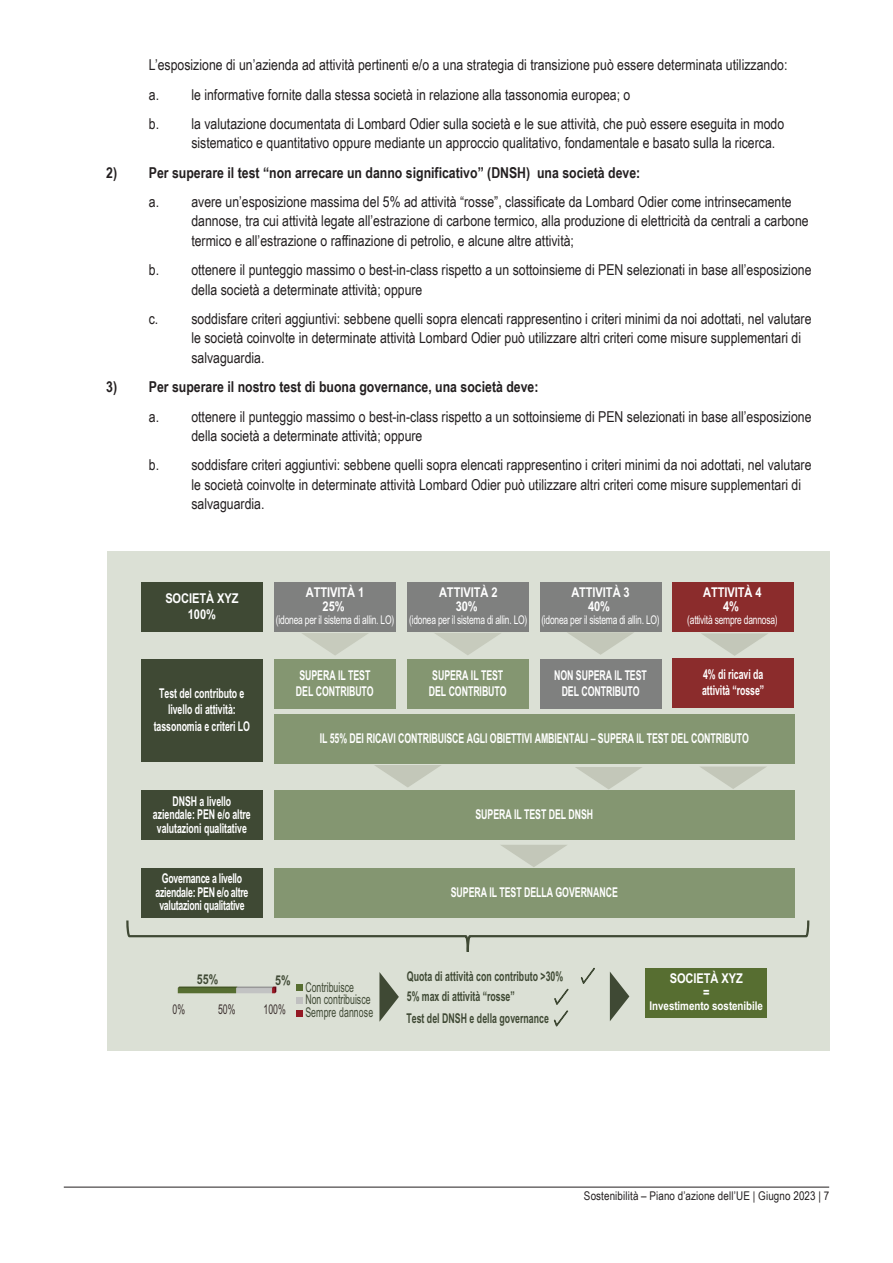
<style>
.page{position:relative;width:893px;height:1263px;background:#fff}
.page>*{position:absolute;margin:0;border:0;box-sizing:border-box;transform-origin:0 0}
.Texte_niveau_3___tab__chiffre{font:15px/19.5px "Arial Narrow";color:#231f20}
.Texte_niveau_2___tab__chiffre{font:700 15px "Arial Narrow";color:#231f20}
.Texte_niveau_3{font:15px "Arial Narrow";color:#231f20}
.t1{font:700 13.5px/16.2px "Arial Narrow";letter-spacing:-.005em;color:#fff;scale:.79 1}
.t2{font:700 13.5px/20px "Arial Narrow";color:#3f4934;scale:.79 1}
.t3{font:700 13.5px/13.5px "Arial Narrow";letter-spacing:-.005em;color:#fff;text-align:center}
.t4{font:700 13.5px/13.5px "Arial Narrow";letter-spacing:-.025em;color:#fff;text-align:center;scale:.79 1}
.t5{font:13.5px/12.9px "Arial Narrow";color:#3f4934;scale:.79 1}
.t6{font:13.5px "Arial Narrow";color:#392e2c;scale:.79 1}
.t7{font:700 13.5px "Arial";color:#3f4934;scale:.79 1}
.t8{font:12px "Arial Narrow";letter-spacing:-.02em;color:#fff;scale:.86 1}
.t9{font:12px "Arial Narrow";letter-spacing:.01em;color:#231f20}
.t10{font:700 12px "Arial Narrow";letter-spacing:-.005em;color:#fff}
</style>
<div class="page">
<div style="left:107px;top:552px;width:723px;height:499px;background:#dbe0d5"></div>
<div style="left:141px;top:582px;width:121px;height:50px;background:#3f4934"></div>
<div style="left:646px;top:968px;width:121px;height:49px;background:#576e31"></div>
<div style="left:141px;top:790px;width:121px;height:50px;background:#3f4934"></div>
<div style="left:141px;top:868px;width:121px;height:50px;background:#3f4934"></div>
<div style="left:141px;top:659px;width:121px;height:103px;background:#3f4934"></div>
<div style="left:673px;top:582px;width:121px;height:50px;background:#8b2c2c"></div>
<div style="left:673px;top:658px;width:121px;height:50px;background:#8b2c2c"></div>
<div style="left:540px;top:582px;width:121px;height:50px;background:#7f807f"></div>
<div style="left:540px;top:659px;width:121px;height:50px;background:#7f807f"></div>
<div style="left:407px;top:659px;width:121px;height:50px;background:#849671"></div>
<div style="left:274px;top:659px;width:121px;height:50px;background:#849671"></div>
<div style="left:274px;top:714px;width:520px;height:50px;background:#849671"></div>
<div style="left:274px;top:790px;width:520px;height:50px;background:#849671"></div>
<div style="left:274px;top:868px;width:520px;height:50px;background:#849671"></div>
<div style="left:407px;top:582px;width:121px;height:50px;background:#7f807f"></div>
<div style="left:275px;top:582px;width:121px;height:50px;background:#7f807f"></div>
<svg style="left:126px;top:920px;width:683px;height:32px"></svg>
<img style="left:177px;top:986px;width:100px;height:8px">
<div style="left:297px;top:984px;width:6px;height:7px;background:#576e31"></div>
<svg style="left:297px;top:997px;width:6px;height:6px"></svg>
<svg style="left:297px;top:1010px;width:6px;height:6px"></svg>
<svg style="left:567px;top:632px;width:67px;height:23px"></svg>
<svg style="left:701px;top:633px;width:67px;height:23px"></svg>
<svg style="left:374px;top:765px;width:67px;height:22px"></svg>
<svg style="left:575px;top:767px;width:67px;height:22px"></svg>
<svg style="left:700px;top:766px;width:67px;height:23px"></svg>
<svg style="left:501px;top:845px;width:66px;height:22px"></svg>
<svg style="left:581px;top:968px;width:14px;height:16px"></svg>
<svg style="left:554px;top:989px;width:14px;height:37px"></svg>
<svg style="left:302px;top:633px;width:66px;height:22px"></svg>
<svg style="left:435px;top:633px;width:66px;height:22px"></svg>
<svg style="left:379px;top:972px;width:20px;height:50px"></svg>
<svg style="left:610px;top:972px;width:19px;height:49px"></svg>
<hr style="left:64px;top:1187px;width:765px;height:1px;background:#231f20">
<p class="Texte_niveau_3" style="left:149px;top:54px;width:640px">L’esposizione di un’azienda ad attività pertinenti e/o a una strategia di transizione può essere determinata utilizzando:</p>
<p class="Texte_niveau_3___tab__chiffre" style="left:149px;top:84px;width:483px">a. le informative fornite dalla stessa società in relazione alla tassonomia europea; o</p>
<p class="Texte_niveau_3___tab__chiffre" style="left:191px;top:113px;width:594px;text-indent:-43px">b. la valutazione documentata di Lombard Odier sulla società e le sue attività, che può essere eseguita in modo sistematico e quantitativo oppure mediante un approccio qualitativo, fondamentale e basato sulla la ricerca.</p>
<p class="Texte_niveau_2___tab__chiffre" style="left:106px;top:161px;width:536px">2) Per superare il test “non arrecare un danno significativo” (DNSH) una società deve:</p>
<p class="Texte_niveau_3___tab__chiffre" style="left:191px;top:191px;width:619px;text-indent:-43px">a. avere un’esposizione massima del 5% ad attività “rosse”, classificate da Lombard Odier come intrinsecamente dannose, tra cui attività legate all’estrazione di carbone termico, alla produzione di elettricità da centrali a carbone termico e all’estrazione o raffinazione di petrolio, e alcune altre attività;</p>
<p class="Texte_niveau_3___tab__chiffre" style="left:191px;top:260px;width:622px;text-indent:-43px">b. ottenere il punteggio massimo o best-in-class rispetto a un sottoinsieme di PEN selezionati in base all’esposizione della società a determinate attività; oppure</p>
<p class="Texte_niveau_3___tab__chiffre" style="left:191px;top:308px;width:622px;text-indent:-43px">c. soddisfare criteri aggiuntivi: sebbene quelli sopra elencati rappresentino i criteri minimi da noi adottati, nel valutare le società coinvolte in determinate attività Lombard Odier può utilizzare altri criteri come misure supplementari di salvaguardia.</p>
<p class="Texte_niveau_2___tab__chiffre" style="left:106px;top:376px;width:434px">3) Per superare il nostro test di buona governance, una società deve:</p>
<p class="Texte_niveau_3___tab__chiffre" style="left:191px;top:406px;width:622px;text-indent:-43px">a. ottenere il punteggio massimo o best-in-class rispetto a un sottoinsieme di PEN selezionati in base all’esposizione della società a determinate attività; oppure</p>
<p class="Texte_niveau_3___tab__chiffre" style="left:191px;top:455px;width:622px;text-indent:-43px">b. soddisfare criteri aggiuntivi: sebbene quelli sopra elencati rappresentino i criteri minimi da noi adottati, nel valutare le società coinvolte in determinate attività Lombard Odier può utilizzare altri criteri come misure supplementari di salvaguardia.</p>
<p class="t3" style="left:165px;top:589px;width:75px;line-height:16.5px">SOCIETÀ XYZ<br>100%</p>
<p class="t3" style="left:306px;top:585px;width:60px">ATTIVITÀ 1<br>25%</p>
<p class="t8" style="left:276px;top:611px;width:139px">(idonea per il sistema di allin. LO)</p>
<p class="t3" style="left:439px;top:585px;width:60px">ATTIVITÀ 2<br>30%</p>
<p class="t8" style="left:409px;top:611px;width:139px">(idonea per il sistema di allin. LO)</p>
<p class="t3" style="left:571px;top:585px;width:60px">ATTIVITÀ 3<br>40%</p>
<p class="t8" style="left:541px;top:611px;width:139px">(idonea per il sistema di allin. LO)</p>
<p class="t1" style="left:296px;top:666px;width:100px">SUPERA IL TEST<br>DEL CONTRIBUTO</p>
<p class="t1" style="left:429px;top:666px;width:100px">SUPERA IL TEST<br>DEL CONTRIBUTO</p>
<p class="t1" style="left:554px;top:666px;width:119px">NON SUPERA IL TEST</p>
<p class="t1" style="left:159px;top:685px;width:109px">Test del contributo e</p>
<p class="t1" style="left:562px;top:683px;width:100px">DEL CONTRIBUTO</p>
<p class="t1" style="left:154px;top:701px;width:124px;text-align:center">livello di attività: tassonomia e criteri LO</p>
<p class="t3" style="left:703px;top:585px;width:60px">ATTIVITÀ 4<br>4%</p>
<p class="t8" style="left:687px;top:611px;width:107px">(attività sempre dannosa)</p>
<p class="t1" style="left:702px;top:665px;width:80px">4% di ricavi da attività “rosse”</p>
<p class="t1" style="left:153px;top:793px;width:125px;line-height:13.5px;text-align:center">DNSH a livello aziendale: PEN e/o altre valutazioni qualitative</p>
<p class="t4" style="left:156px;top:871px;width:119px">Governance a livello aziendale: PEN e/o altre valutazioni qualitative</p>
<p class="t1" style="left:320px;top:729px;width:545px">IL 55% DEI RICAVI CONTRIBUISCE AGLI OBIETTIVI AMBIENTALI – SUPERA IL TEST DEL CONTRIBUTO</p>
<p class="t1" style="left:475px;top:806px;width:151px">SUPERA IL TEST DEL DNSH</p>
<p class="t1" style="left:451px;top:883px;width:213px">SUPERA IL TEST DELLA GOVERNANCE</p>
<p class="t7" style="left:197px;top:970px;width:28px">55%</p>
<p class="t7" style="left:275px;top:971px;width:21px">5%</p>
<p class="t2" style="left:407px;top:965px;width:200px">Quota di attività con contributo &gt;30%<br>5% max di attività “rosse”</p>
<p class="t2" style="left:406px;top:1008px;width:182px">Test del DNSH e della governance</p>
<p class="t5" style="left:305px;top:980px;width:87px">Contribuisce<br>Non contribuisce<br>Sempre dannose</p>
<p class="t6" style="left:172px;top:999px;width:18px">0%</p>
<p class="t6" style="left:218px;top:999px;width:24px">50%</p>
<p class="t6" style="left:264px;top:999px;width:30px">100%</p>
<p class="t3" style="left:670px;top:971px;width:75px">SOCIETÀ XYZ =</p>
<p class="t10" style="left:650px;top:997px;width:115px">Investimento sostenibile</p>
<p class="t9" style="left:584px;top:1187px;width:247px">Sostenibilità – Piano d’azione dell’UE | Giugno 2023 | 7</p>
</div>
